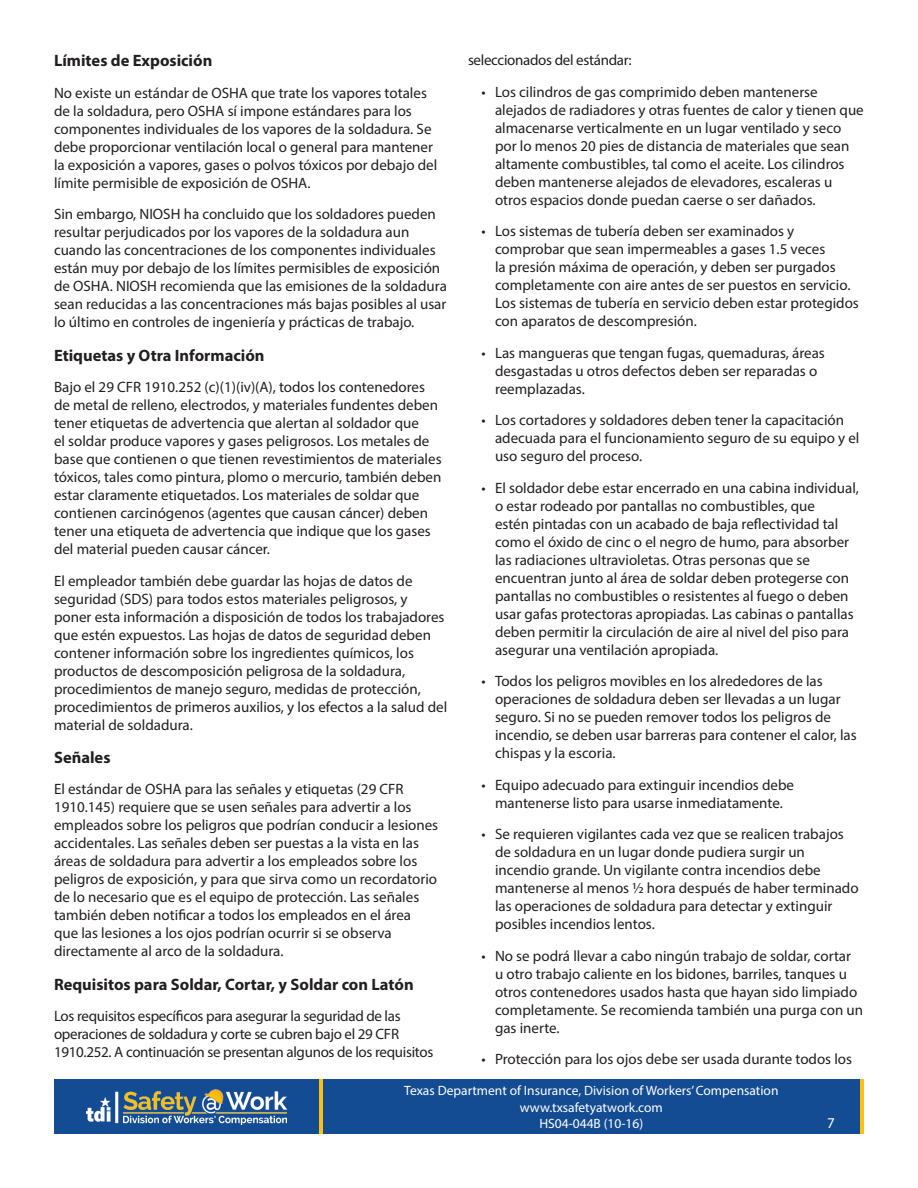
<style>
.page{position:relative;width:918px;height:1188px;background:#fff}
.page>*{position:absolute;margin:0;border:0;box-sizing:border-box;transform-origin:0 0}
.t1{font:700 16.5px "Myriad Pro";color:#231f20}
.t2{font:15px/18px "Myriad Pro";color:#231f20}
.t3{font:15px/18px "Myriad Pro";letter-spacing:-.02em;color:#231f20}
.t4{font:15px "Myriad Hebrew";color:#fff}
.t5{font:13.5px/16.5px "Myriad Pro";color:#fff;text-align:center}
</style>
<div class="page">
<div style="left:54px;top:1080px;width:810px;height:54px;background:#144c94"></div>
<img style="left:87px;top:1089px;width:199px;height:36px">
<hr style="left:319px;top:1080px;width:4px;height:54px;background:#fdc011">
<hr style="left:860px;top:1080px;width:4px;height:54px;background:#fdc011">
<h3 class="t1" style="left:54px;top:50px;width:160px">Límites de Exposición</h3>
<p class="t2" style="left:54px;top:84px;width:385px">No existe un estándar de OSHA que trate los vapores totales de la soldadura, pero OSHA sí impone estándares para los componentes individuales de los vapores de la soldadura. Se debe proporcionar ventilación local o general para mantener la exposición a vapores, gases o polvos tóxicos por debajo del límite permisible de exposición de OSHA.</p>
<p class="t2" style="left:54px;top:205px;width:394px">Sin embargo, NIOSH ha concluido que los soldadores pueden resultar perjudicados por los vapores de la soldadura aun cuando las concentraciones de los componentes individuales están muy por debajo de los límites permisibles de exposición de OSHA. NIOSH recomienda que las emisiones de la soldadura sean reducidas a las concentraciones más bajas posibles al usar lo último en controles de ingeniería y prácticas de trabajo.</p>
<h3 class="t1" style="left:54px;top:344px;width:212px">Etiquetas y Otra Información</h3>
<p class="t2" style="left:54px;top:378px;width:389px">Bajo el 29 CFR 1910.252 (c)(1)(iv)(A), todos los contenedores de metal de relleno, electrodos, y materiales fundentes deben tener etiquetas de advertencia que alertan al soldador que<br>el soldar produce vapores y gases peligrosos. Los metales de base que contienen o que tienen revestimientos de materiales tóxicos, tales como pintura, plomo o mercurio, también deben estar claramente etiquetados. Los materiales de soldar que contienen carcinógenos (agentes que causan cáncer) deben tener una etiqueta de advertencia que indique que los gases del material pueden causar cáncer.</p>
<p class="t2" style="left:54px;top:571px;width:395px">El empleador también debe guardar las hojas de datos de seguridad (SDS) para todos estos materiales peligrosos, y poner esta información a disposición de todos los trabajadores que estén expuestos. Las hojas de datos de seguridad deben contener información sobre los ingredientes químicos, los productos de descomposición peligrosa de la soldadura, procedimientos de manejo seguro, medidas de protección, procedimientos de primeros auxilios, y los efectos a la salud del material de soldadura.</p>
<h3 class="t1" style="left:54px;top:747px;width:58px">Señales</h3>
<p class="t2" style="left:54px;top:780px;width:386px">El estándar de OSHA para las señales y etiquetas (29 CFR 1910.145) requiere que se usen señales para advertir a los empleados sobre los peligros que podrían conducir a lesiones accidentales. Las señales deben ser puestas a la vista en las áreas de soldadura para advertir a los empleados sobre los peligros de exposición, y para que sirva como un recordatorio de lo necesario que es el equipo de protección. Las señales también deben notificar a todos los empleados en el área que las lesiones a los ojos podrían ocurrir si se observa directamente al arco de la soldadura.</p>
<h3 class="t1" style="left:54px;top:973px;width:361px">Requisitos para Soldar, Cortar, y Soldar con Latón</h3>
<p class="t3" style="left:54px;top:1007px;width:381px">Los requisitos específicos para asegurar la seguridad de las operaciones de soldadura y corte se cubren bajo el 29 CFR<br>1910.252. A continuación se presentan algunos de los requisitos</p>
<p class="t3" style="left:468px;top:51px;width:165px">seleccionados del estándar:</p>
<p class="t2" style="left:495px;top:82px;width:370px;text-indent:-14px">• Los cilindros de gas comprimido deben mantenerse alejados de radiadores y otras fuentes de calor y tienen que almacenarse verticalmente en un lugar ventilado y seco por lo menos 20 pies de distancia de materiales que sean altamente combustibles, tal como el aceite. Los cilindros deben mantenerse alejados de elevadores, escaleras u otros espacios donde puedan caerse o ser dañados.</p>
<p class="t2" style="left:495px;top:222px;width:365px;text-indent:-14px">• Los sistemas de tubería deben ser examinados y comprobar que sean impermeables a gases 1.5 veces<br>la presión máxima de operación, y deben ser purgados completamente con aire antes de ser puestos en servicio.<br>Los sistemas de tubería en servicio deben estar protegidos con aparatos de descompresión.</p>
<p class="t2" style="left:495px;top:343px;width:331px;text-indent:-14px">• Las mangueras que tengan fugas, quemaduras, áreas desgastadas u otros defectos deben ser reparadas o reemplazadas.</p>
<p class="t2" style="left:495px;top:411px;width:366px;text-indent:-14px">• Los cortadores y soldadores deben tener la capacitación adecuada para el funcionamiento seguro de su equipo y el uso seguro del proceso.</p>
<p class="t2" style="left:495px;top:478px;width:365px;text-indent:-14px">• El soldador debe estar encerrado en una cabina individual, o estar rodeado por pantallas no combustibles, que<br>estén pintadas con un acabado de baja reflectividad tal como el óxido de cinc o el negro de humo, para absorber las radiaciones ultravioletas. Otras personas que se encuentran junto al área de soldar deben protegerse con pantallas no combustibles o resistentes al fuego o deben usar gafas protectoras apropiadas. Las cabinas o pantallas deben permitir la circulación de aire al nivel del piso para asegurar una ventilación apropiada.</p>
<p class="t2" style="left:495px;top:672px;width:363px;text-indent:-14px">• Todos los peligros movibles en los alrededores de las operaciones de soldadura deben ser llevadas a un lugar seguro. Si no se pueden remover todos los peligros de incendio, se deben usar barreras para contener el calor, las chispas y la escoria.</p>
<p class="t2" style="left:482px;top:775px;width:314px;text-align:center">• Equipo adecuado para extinguir incendios debe mantenerse listo para usarse inmediatamente.</p>
<p class="t2" style="left:495px;top:825px;width:365px;text-indent:-14px">• Se requieren vigilantes cada vez que se realicen trabajos de soldadura en un lugar donde pudiera surgir un incendio grande. Un vigilante contra incendios debe mantenerse al menos ½ hora después de haber terminado las operaciones de soldadura para detectar y extinguir posibles incendios lentos.</p>
<p class="t2" style="left:495px;top:946px;width:370px;text-indent:-14px">• No se podrá llevar a cabo ningún trabajo de soldar, cortar u otro trabajo caliente en los bidones, barriles, tanques u otros contenedores usados hasta que hayan sido limpiado completamente. Se recomienda también una purga con un gas inerte.</p>
<p class="t2" style="left:482px;top:1050px;width:372px">• Protección para los ojos debe ser usada durante todos los</p>
<p class="t5" style="left:404px;top:1083px;width:376px">Texas Department of Insurance, Division of Workers’ Compensation www.txsafetyatwork.com<br>HS04-044B (10-16)</p>
<p class="t4" style="left:827px;top:1115px;width:9px">7</p>
</div>
